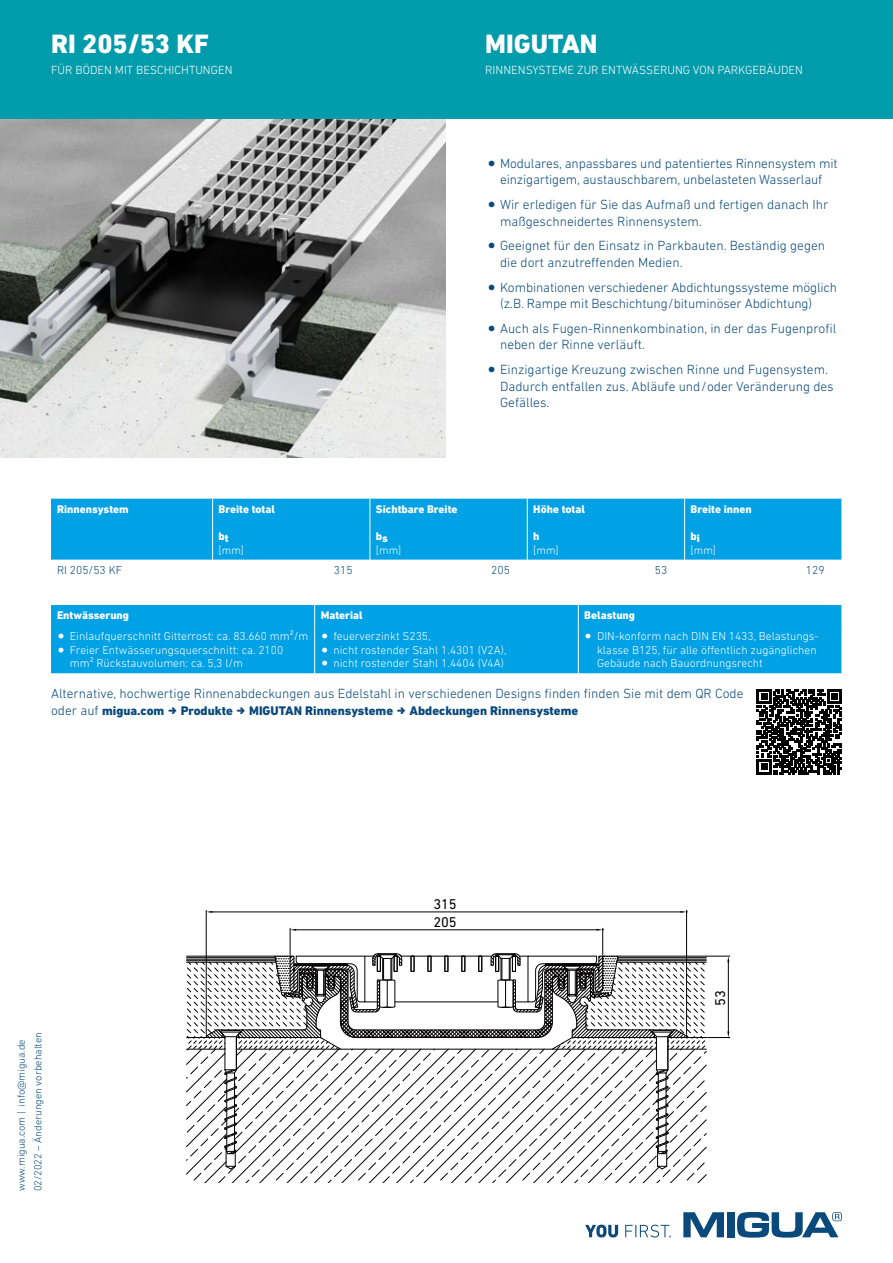
<style>
.page{position:relative;width:893px;height:1263px;background:#fff}
.page>*{position:absolute;margin:0;border:0;box-sizing:border-box;transform-origin:0 0}
.t1{font:800 27px "DIN Next LT Pro";color:#fff}
.t2{font:14.4px "DIN Next LT Pro";color:#000}
.t3{font:300 13.5px/16.5px "DIN Next LT Pro";color:#0a497b}
.t4{font:800 12.75px "DIN Next LT Pro";color:#0a497b}
.t5{font:300 12px "DIN Next LT Pro";color:#fff}
.t6{font:300 11.7px/13.5px "DIN Next LT Pro";color:#fff}
.t7{font:300 11.7px "DIN Next LT Pro";color:#0a497b}
.t8{font:800 11.25px "DIN Next LT Pro";color:#fff}
.t9{font:300 11.25px "DIN Next LT Pro";color:#fff}
.t10{font:300 10.5px/16.5px "DIN Next LT Pro";color:#0a497b}
.s1{font-weight:300;font-size:13.5px}
</style>
<div class="page">
<svg style="left:683px;top:1212px;width:41px;height:25px"></svg>
<div style="left:727px;top:1212px;width:8px;height:25px;background:#0a497b"></div>
<svg style="left:737px;top:1212px;width:105px;height:25px"></svg>
<svg style="left:585px;top:1224px;width:86px;height:13px"></svg>
<hr style="left:206px;top:910px;width:1px;height:124px;background:#000">
<hr style="left:686px;top:910px;width:1px;height:124px;background:#000">
<hr style="left:212px;top:911px;width:468px;height:1px;background:#000">
<svg style="left:206px;top:911px;width:6px;height:2px"></svg>
<svg style="left:186px;top:928px;width:544px;height:254px"></svg>
<svg style="left:680px;top:911px;width:8px;height:2px"></svg>
<img style="left:0;top:119px;width:446px;height:339px">
<div style="left:0;top:0;width:893px;height:119px;background:#009cab"></div>
<div style="left:51px;top:499px;width:791px;height:61px;background:#00a1e5"></div>
<hr style="left:370px;top:499px;width:1px;height:61px;background:#fff">
<hr style="left:527px;top:499px;width:1px;height:61px;background:#fff">
<hr style="left:684px;top:499px;width:1px;height:61px;background:#fff">
<hr style="left:212px;top:499px;width:1px;height:61px;background:#fff">
<div style="left:51px;top:605px;width:791px;height:68px;background:#00a1e5"></div>
<svg style="left:314px;top:605px;width:1px;height:20px"></svg>
<svg style="left:578px;top:605px;width:1px;height:20px"></svg>
<hr style="left:314px;top:625px;width:1px;height:48px;background:#fff">
<hr style="left:578px;top:625px;width:1px;height:48px;background:#fff">
<svg style="left:757px;top:689px;width:85px;height:85px"></svg>
<svg style="left:59px;top:634px;width:4px;height:5px"></svg>
<svg style="left:59px;top:647px;width:4px;height:5px"></svg>
<svg style="left:322px;top:634px;width:5px;height:5px"></svg>
<svg style="left:322px;top:647px;width:5px;height:5px"></svg>
<svg style="left:322px;top:661px;width:5px;height:5px"></svg>
<svg style="left:586px;top:634px;width:5px;height:5px"></svg>
<h1 class="t1" style="left:51px;top:28px;width:160px">RI 205/53 KF</h1>
<p class="t5" style="left:51px;top:63px;width:183px">FÜR BÖDEN MIT BESCHICHTUNGEN</p>
<p class="t8" style="left:57px;top:503px;width:73px">Rinnensystem</p>
<p class="t8" style="left:219px;top:503px;width:58px">Breite total</p>
<p class="t8" style="left:219px;top:531px;width:12px">bt</p>
<p class="t9" style="left:219px;top:543px;width:27px">[mm]</p>
<h1 class="t1" style="left:485px;top:28px;width:114px">MIGUTAN</h1>
<p class="t5" style="left:485px;top:63px;width:319px">RINNENSYSTEME ZUR ENTWÄSSERUNG VON PARKGEBÄUDEN</p>
<p class="t3" style="left:500px;top:155px;width:339px">Modulares, anpassbares und patentiertes Rinnensystem mit einzigartigem, austauschbarem, unbelasteten Wasserlauf</p>
<p class="t3" style="left:500px;top:196px;width:330px">Wir erledigen für Sie das Aufmaß und fertigen danach Ihr maßgeschneidertes Rinnensystem.</p>
<p class="t3" style="left:500px;top:237px;width:327px">Geeignet für den Einsatz in Parkbauten. Beständig gegen die dort anzutreffenden Medien.</p>
<p class="t3" style="left:500px;top:279px;width:338px">Kombinationen verschiedener Abdichtungssysteme möglich (z.B. Rampe mit Beschichtung/bituminöser Abdichtung)</p>
<p class="t3" style="left:500px;top:320px;width:338px">Auch als Fugen-Rinnenkombination, in der das Fugenprofil neben der Rinne verläuft.</p>
<p class="t3" style="left:500px;top:361px;width:335px">Einzigartige Kreuzung zwischen Rinne und Fugensystem.<br>Dadurch entfallen zus. Abläufe und/oder Veränderung des<br>Gefälles.</p>
<p class="t8" style="left:376px;top:503px;width:83px">Sichtbare Breite</p>
<p class="t8" style="left:376px;top:531px;width:14px">bs</p>
<p class="t9" style="left:376px;top:543px;width:27px">[mm]</p>
<p class="t8" style="left:533px;top:503px;width:53px">Höhe total</p>
<p class="t8" style="left:533px;top:530px;width:8px">h</p>
<p class="t9" style="left:533px;top:543px;width:27px">[mm]</p>
<p class="t8" style="left:691px;top:503px;width:63px">Breite innen</p>
<p class="t8" style="left:691px;top:531px;width:11px">bi</p>
<p class="t9" style="left:691px;top:543px;width:27px">[mm]</p>
<p class="t7" style="left:57px;top:563px;width:67px">RI 205/53 KF</p>
<p class="t7" style="left:334px;top:563px;width:20px">315</p>
<p class="t7" style="left:491px;top:563px;width:20px">205</p>
<p class="t7" style="left:655px;top:563px;width:14px">53</p>
<p class="t7" style="left:806px;top:563px;width:20px">129</p>
<p class="t8" style="left:57px;top:609px;width:74px">Entwässerung</p>
<p class="t8" style="left:321px;top:609px;width:43px">Material</p>
<p class="t8" style="left:584px;top:609px;width:52px">Belastung</p>
<p class="t6" style="left:70px;top:629px;width:240px">Einlaufquerschnitt Gitterrost: ca. 83.660 mm²/m<br>Freier Entwässerungsquerschnitt: ca. 2100 mm² Rückstauvolumen: ca. 5,3 l/m</p>
<p class="t6" style="left:333px;top:629px;width:175px">feuerverzinkt S235,<br>nicht rostender Stahl 1.4301 (V2A), nicht rostender Stahl 1.4404 (V4A)</p>
<p class="t6" style="left:597px;top:629px;width:222px;text-align:justify">DIN-konform nach DIN EN 1433, Belastungs&shy;klasse B125, für alle öffentlich zugänglichen Gebäude nach Bauordnungsrecht</p>
<p class="t3" style="left:51px;top:685px;width:694px">Alternative, hochwertige Rinnenabdeckungen aus Edelstahl in verschiedenen Designs finden finden Sie mit dem QR Code</p>
<p class="t4" style="left:51px;top:703px;width:115px"><span class="s1">oder auf</span> migua.com</p>
<p class="t4" style="left:181px;top:703px;width:54px">Produkte</p>
<p class="t4" style="left:249px;top:703px;width:146px">MIGUTAN Rinnensysteme</p>
<p class="t4" style="left:410px;top:703px;width:170px">Abdeckungen Rinnensysteme</p>
<p class="t10" style="left:13px;top:1191px;width:160px;rotate:-90deg">www.migua.com | info@migua.de<br>02/2022 – Änderungen vorbehalten</p>
<p class="t2" style="left:433px;top:895px;width:25px">315</p>
<p class="t2" style="left:433px;top:913px;width:25px">205</p>
<p class="t2" style="left:712px;top:1006px;width:17px;rotate:-90deg">53</p>
</div>
